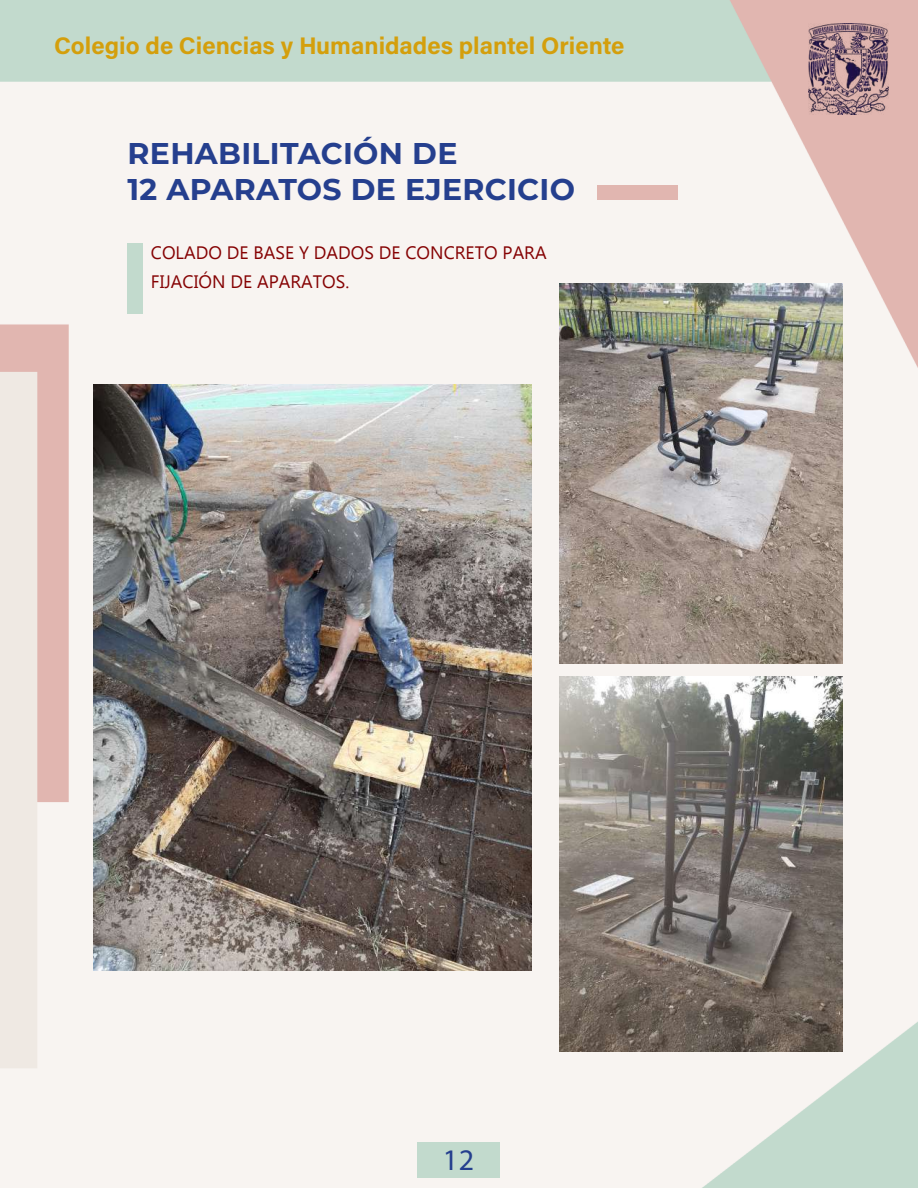
<style>
.page{position:relative;width:918px;height:1188px;background:#fff}
.page>*{position:absolute;margin:0;border:0;box-sizing:border-box;transform-origin:0 0}
.t1{font:100 30px/36px "Montserrat";letter-spacing:.01em;color:#253f8e}
.t2{font:30px "Myriad Pro";color:#253f8e}
.t3{font:24px "Acumin Variable Concept";color:#d49f0c}
.t4{font:18px/28.5px "Microsoft New Tai Lue";color:#850203}
</style>
<div class="page">
<img style="left:0;top:0;width:918px;height:1188px">
<div style="left:418px;top:1142px;width:82px;height:36px;background:#c2dacd"></div>
<div style="left:598px;top:185px;width:80px;height:15px;background:#e1b6b0"></div>
<div style="left:128px;top:243px;width:15px;height:71px;background:#c2dacd"></div>
<img style="left:94px;top:384px;width:437px;height:586px">
<img style="left:559px;top:677px;width:284px;height:375px">
<img style="left:559px;top:284px;width:284px;height:379px">
<img style="left:808px;top:24px;width:80px;height:91px">
<h2 class="t3" style="left:54px;top:29px;width:572px">Colegio de Ciencias y Humanidades plantel Oriente</h2>
<h1 class="t1" style="left:128px;top:135px;width:449px">REHABILITACIÓN DE<br>12 APARATOS DE EJERCICIO</h1>
<p class="t4" style="left:151px;top:240px;width:397px">COLADO DE BASE Y DADOS DE CONCRETO PARA<br>FIJACIÓN DE APARATOS.</p>
<h1 class="t2" style="left:443px;top:1141px;width:33px">12</h1>
</div>
